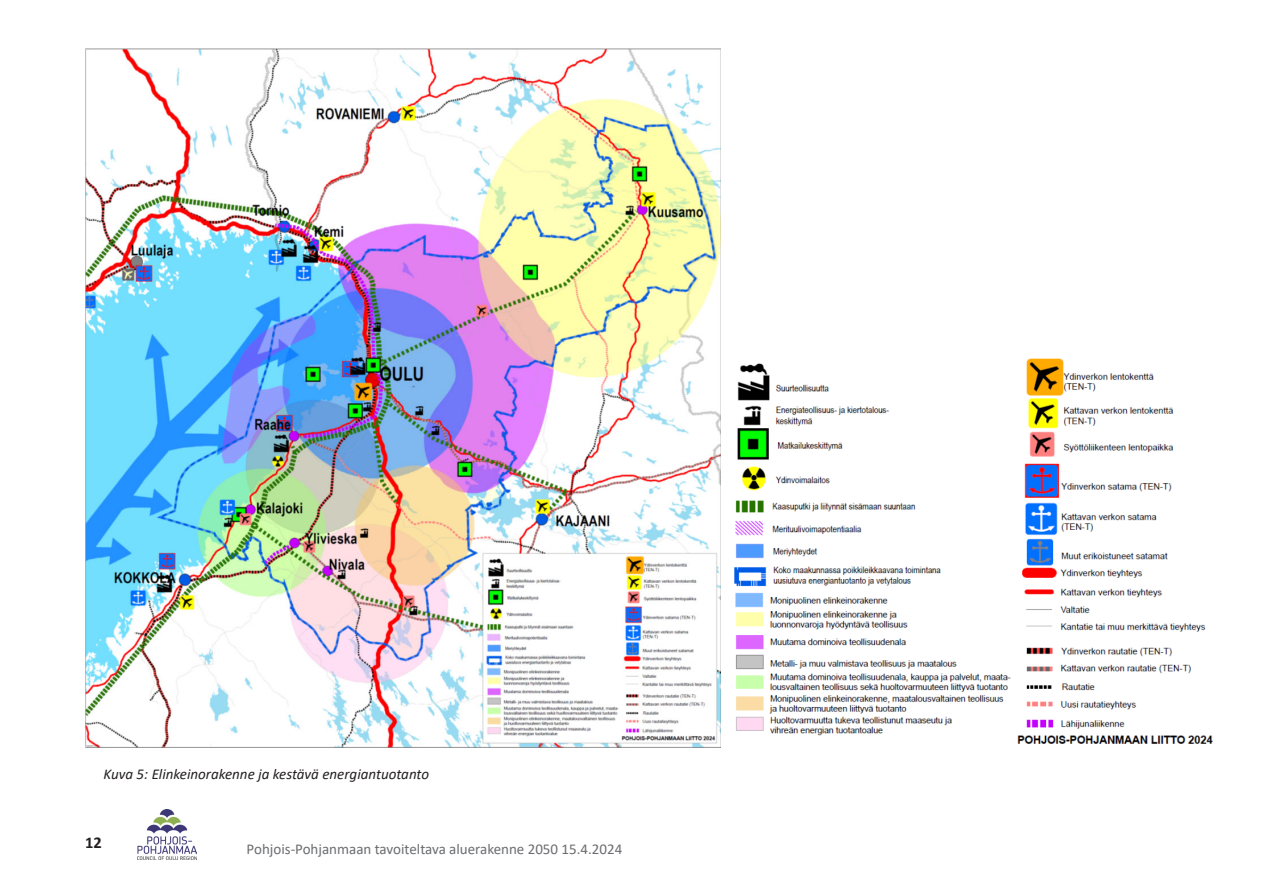
<style>
.page{position:relative;width:1263px;height:893px;background:#fff}
.page>*{position:absolute;margin:0;border:0;box-sizing:border-box;transform-origin:0 0}
.t1{font:700 16.5px "Calibri";color:#231f20}
.t2{font:15px "Calibri";color:#6c6d70}
.Kappaletyyli_3{font:italic 15px "Calibri";color:#231f20}
</style>
<div class="page">
<img style="left:138px;top:809px;width:58px;height:50px">
<img style="left:85px;top:49px;width:635px;height:698px">
<img style="left:734px;top:358px;width:479px;height:386px">
<p class="Kappaletyyli_3" style="left:103px;top:763px;width:327px">Kuva 5: Elinkeinorakenne ja kestävä energiantuotanto</p>
<p class="t1" style="left:85px;top:831px;width:18px">12</p>
<p class="t2" style="left:247px;top:839px;width:377px">Pohjois-Pohjanmaan tavoiteltava aluerakenne 2050 15.4.2024</p>
</div>
